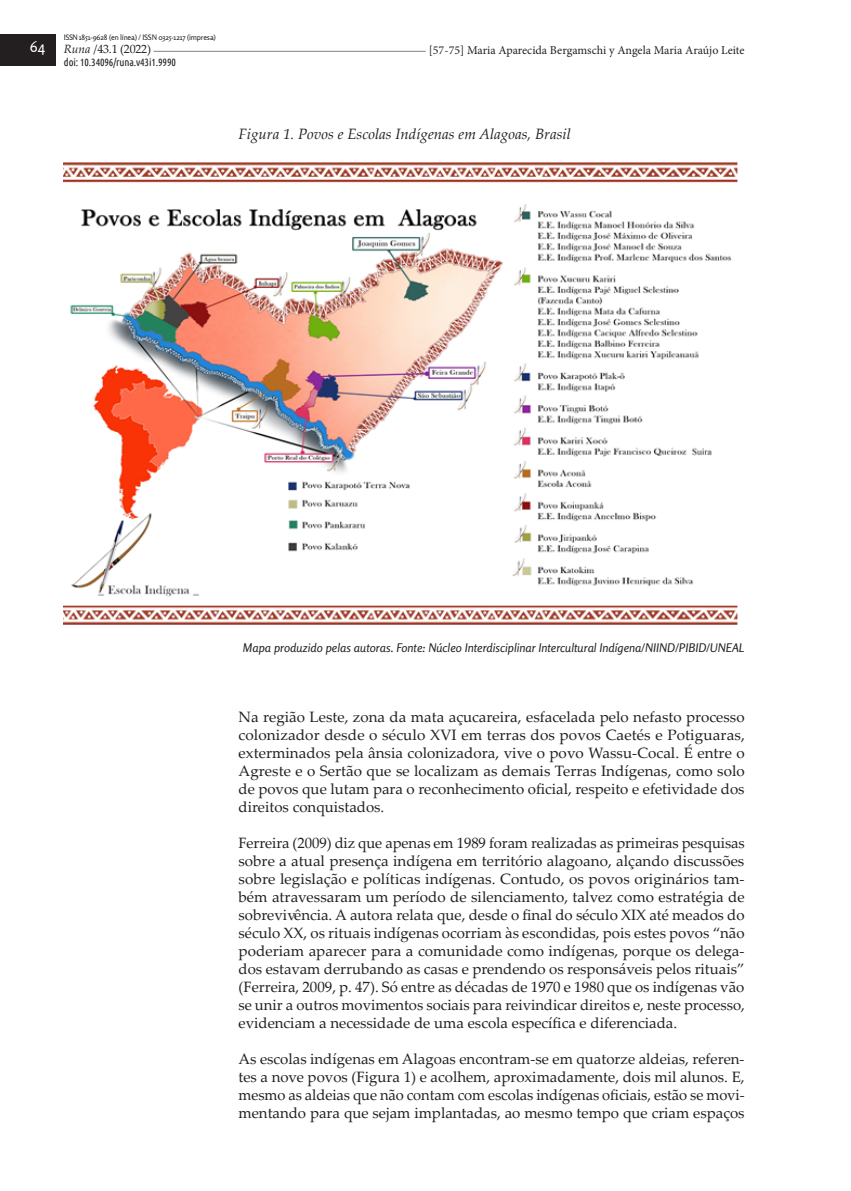
<style>
.page{position:relative;width:851px;height:1191px;background:#fff}
.page>*{position:absolute;margin:0;border:0;box-sizing:border-box;transform-origin:0 0}
.Art____Texto_princip{font:15px/18px "Palatino Linotype";color:#231f20;text-align:justify}
.Art____titulo_imagen{font:italic 15px "Palatino Linotype";color:#231f20}
.t1{font:15px "Rosario";color:#fff}
.Art____Fuente_cuadro{font:italic 12px "Rosario";color:#231f20}
.t2{font:12px "Minion Pro";color:#231f20}
.t3{font:12px "Palatino Linotype";letter-spacing:-.02em;color:#231f20}
.t4{font:10.5px "Ubuntu Condensed";letter-spacing:-.01em;color:#231f20}
.t5{font:7.5px "Rosario";letter-spacing:-.02em;color:#231f20}
.s1{font-style:italic}
</style>
<div class="page">
<hr style="left:109px;top:51px;width:624px;height:1px;background:#808285">
<div style="left:64px;top:43px;width:89px;height:15px;background:#fff"></div>
<div style="left:0;top:34px;width:55px;height:32px;background:#231f20"></div>
<div style="left:425px;top:43px;width:319px;height:15px;background:#fff"></div>
<img style="left:64px;top:162px;width:674px;height:463px">
<p class="t5" style="left:64px;top:33px;width:153px">ISSN 1851-9628 (en línea) / ISSN 0325-1217 (impresa)</p>
<p class="t3" style="left:64px;top:41px;width:89px"><span class="s1">Runa</span> /43.1 (2022)</p>
<p class="t4" style="left:64px;top:56px;width:114px">doi: 10.34096/runa.v43i1.9990</p>
<p class="t1" style="left:30px;top:38px;width:17px">64</p>
<p class="t2" style="left:428px;top:42px;width:317px">[57-75] Maria Aparecida Bergamschi y Angela Maria Araújo Leite</p>
<p class="Art____titulo_imagen" style="left:238px;top:123px;width:334px">Figura 1. Povos e Escolas Indígenas em Alagoas, Brasil</p>
<p class="Art____Fuente_cuadro" style="left:243px;top:640px;width:503px">Mapa produzido pelas autoras. Fonte: Núcleo Interdisciplinar Intercultural Indígena/NIIND/PIBID/UNEAL</p>
<p class="Art____Texto_princip" style="left:238px;top:707px;width:508px">Na região Leste, zona da mata açucareira, esfacelada pelo nefasto processo colonizador desde o século XVI em terras dos povos Caetés e Potiguaras, exterminados pela ânsia colonizadora, vive o povo Wassu-Cocal. É entre o Agreste e o Sertão que se localizam as demais Terras Indígenas, como solo de povos que lutam para o reconhecimento oficial, respeito e efetividade dos direitos conquistados.</p>
<p class="Art____Texto_princip" style="left:238px;top:833px;width:508px">Ferreira (2009) diz que apenas em 1989 foram realizadas as primeiras pesquisas sobre a atual presença indígena em território alagoano, alçando discussões sobre legislação e políticas indígenas. Contudo, os povos originários tam&shy;bém atravessaram um período de silenciamento, talvez como estratégia de sobrevivência. A autora relata que, desde o final do século XIX até meados do século XX, os rituais indígenas ocorriam às escondidas, pois estes povos “não poderiam aparecer para a comunidade como indígenas, porque os delega&shy;dos estavam derrubando as casas e prendendo os responsáveis pelos rituais” (Ferreira, 2009, p. 47). Só entre as décadas de 1970 e 1980 que os indígenas vão se unir a outros movimentos sociais para reivindicar direitos e, neste processo, evidenciam a necessidade de uma escola específica e diferenciada.</p>
<p class="Art____Texto_princip" style="left:238px;top:1049px;width:507px">As escolas indígenas em Alagoas encontram-se em quatorze aldeias, referen&shy;tes a nove povos (Figura 1) e acolhem, aproximadamente, dois mil alunos. E, mesmo as aldeias que não contam com escolas indígenas oficiais, estão se movi&shy;mentando para que sejam implantadas, ao mesmo tempo que criam espaços</p>
</div>
